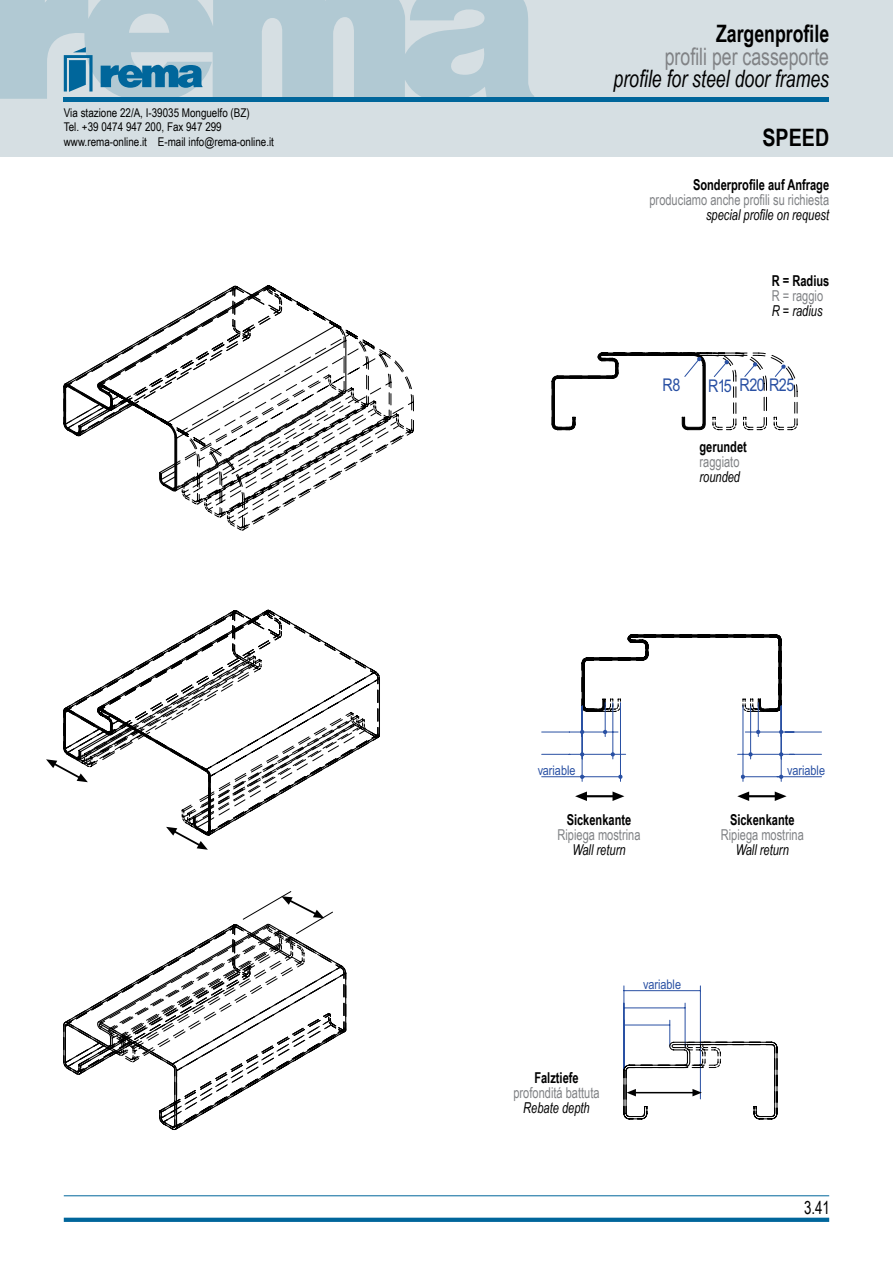
<style>
.page{position:relative;width:893px;height:1263px;background:#fff}
.page>*{position:absolute;margin:0;border:0;box-sizing:border-box;transform-origin:0 0}
.t1{font:italic 24px "Arial Narrow";color:#000;scale:.9 1}
.t2{font:24px "Arial Narrow";color:#808285;scale:.9 1}
.t3{font:700 24px "Arial Narrow";color:#000;scale:.9 1}
.t4{font:700 24px "Arial Narrow";color:#000}
.t5{font:18px "Arial Narrow";color:#000;scale:.9 1}
.t6{font:17.55px "Arial Narrow";letter-spacing:-.025em;color:#2950a3}
.t7{font:15px "Arial Narrow";color:#808285;scale:.9 1}
.t8{font:700 15px "Arial Narrow";color:#000;scale:.9 1}
.t9{font:italic 15px "Arial Narrow";color:#000;scale:.9 1}
.t10{font:13.35px "Arial Narrow";color:#2950a3}
.t11{font:12px/14.4px "Arial Narrow";color:#000}
</style>
<div class="page">
<div style="left:0;top:0;width:893px;height:156px;background:#d6dfe3"></div>
<svg style="left:0;top:0;width:536px;height:102px;fill:#b1c9d3"></svg>
<svg style="left:64px;top:47px;width:29px;height:45px"></svg>
<svg style="left:101px;top:65px;width:102px;height:23px"></svg>
<hr style="left:64px;top:97px;width:765px;height:4px;background:#00669b">
<hr style="left:64px;top:1195px;width:765px;height:1px;background:#00669b">
<svg style="left:64px;top:1218px;width:765px;height:4px;fill:#00669b"></svg>
<svg style="left:618px;top:775px;width:5px;height:4px"></svg>
<hr style="left:685px;top:1003px;width:1px;height:43px;background:#2950a3">
<hr style="left:700px;top:986px;width:1px;height:113px;background:#2950a3">
<hr style="left:624px;top:986px;width:1px;height:84px;background:#2950a3">
<hr style="left:624px;top:990px;width:76px;height:1px;background:#2950a3">
<hr style="left:624px;top:1008px;width:61px;height:1px;background:#2950a3">
<svg style="left:551px;top:352px;width:247px;height:79px"></svg>
<svg style="left:63px;top:285px;width:351px;height:246px"></svg>
<svg style="left:581px;top:634px;width:201px;height:79px"></svg>
<hr style="left:569px;top:732px;width:49px;height:1px;background:#2950a3">
<hr style="left:605px;top:703px;width:1px;height:33px;background:#2950a3">
<hr style="left:745px;top:732px;width:49px;height:1px;background:#2950a3">
<hr style="left:758px;top:703px;width:1px;height:33px;background:#2950a3">
<hr style="left:569px;top:754px;width:57px;height:1px;background:#2950a3">
<hr style="left:613px;top:703px;width:1px;height:56px;background:#2950a3">
<hr style="left:738px;top:754px;width:56px;height:1px;background:#2950a3">
<hr style="left:750px;top:706px;width:1px;height:53px;background:#2950a3">
<hr style="left:582px;top:776px;width:38px;height:1px;background:#2950a3">
<hr style="left:620px;top:703px;width:1px;height:78px;background:#2950a3">
<hr style="left:582px;top:706px;width:1px;height:75px;background:#2950a3">
<hr style="left:743px;top:776px;width:38px;height:1px;background:#2950a3">
<hr style="left:781px;top:706px;width:1px;height:75px;background:#2950a3">
<hr style="left:743px;top:706px;width:1px;height:75px;background:#2950a3">
<hr style="left:542px;top:776px;width:42px;height:1px;background:#2950a3">
<svg style="left:542px;top:754px;width:27px;height:1px"></svg>
<svg style="left:542px;top:732px;width:27px;height:1px"></svg>
<hr style="left:777px;top:776px;width:44px;height:1px;background:#2950a3">
<hr style="left:789px;top:754px;width:32px;height:1px;background:#2950a3">
<hr style="left:785px;top:732px;width:36px;height:1px;background:#2950a3">
<svg style="left:775px;top:791px;width:12px;height:10px"></svg>
<svg style="left:737px;top:791px;width:12px;height:10px"></svg>
<hr style="left:748px;top:795px;width:27px;height:2px;background:#000">
<svg style="left:612px;top:791px;width:12px;height:10px"></svg>
<svg style="left:575px;top:791px;width:12px;height:10px"></svg>
<hr style="left:586px;top:795px;width:27px;height:2px;background:#000">
<svg style="left:46px;top:609px;width:334px;height:241px"></svg>
<svg style="left:63px;top:891px;width:284px;height:239px"></svg>
<svg style="left:623px;top:1020px;width:155px;height:100px"></svg>
<hr style="left:635px;top:1092px;width:58px;height:1px;background:#000">
<p class="t11" style="left:64px;top:105px;width:212px">Via stazione 22/A, I-39035 Monguelfo (BZ)<br>Tel. +39 0474 947 200, Fax 947 299 www.rema-online.it E-mail info@rema-online.it</p>
<h1 class="t3" style="left:716px;top:15px;width:127px">Zargenprofile</h1>
<h1 class="t2" style="left:665px;top:38px;width:184px">profili per casseporte</h1>
<h1 class="t1" style="left:614px;top:62px;width:241px">profile for steel door frames</h1>
<h1 class="t4" style="left:762px;top:119px;width:68px">SPEED</h1>
<p class="t8" style="left:693px;top:173px;width:153px">Sonderprofile auf Anfrage</p>
<p class="t7" style="left:649px;top:188px;width:201px">produciamo anche profili su richiesta</p>
<p class="t9" style="left:706px;top:204px;width:138px">special profile on request</p>
<p class="t8" style="left:772px;top:269px;width:65px">R = Radius</p>
<p class="t7" style="left:772px;top:285px;width:59px">R = raggio</p>
<p class="t9" style="left:772px;top:300px;width:58px">R = radius</p>
<h3 class="t6" style="left:663px;top:372px;width:19px">R8</h3>
<h3 class="t6" style="left:708px;top:372px;width:88px">R15 R20 R25</h3>
<p class="t8" style="left:699px;top:435px;width:54px">gerundet</p>
<p class="t7" style="left:699px;top:450px;width:46px">raggiato</p>
<p class="t9" style="left:699px;top:466px;width:47px">rounded</p>
<p class="t10" style="left:538px;top:761px;width:39px">variable</p>
<p class="t8" style="left:567px;top:808px;width:73px">Sickenkante</p>
<p class="t7" style="left:557px;top:824px;width:94px">Ripiega mostrina</p>
<p class="t9" style="left:572px;top:839px;width:60px">Wall return</p>
<p class="t10" style="left:787px;top:761px;width:39px">variable</p>
<p class="t8" style="left:730px;top:808px;width:73px">Sickenkante</p>
<p class="t7" style="left:721px;top:824px;width:94px">Ripiega mostrina</p>
<p class="t9" style="left:736px;top:839px;width:60px">Wall return</p>
<p class="t8" style="left:534px;top:1066px;width:51px">Falztiefe</p>
<p class="t7" style="left:513px;top:1081px;width:97px">profonditá battuta</p>
<p class="t9" style="left:523px;top:1097px;width:75px">Rebate depth</p>
<p class="t10" style="left:643px;top:974px;width:39px">variable</p>
<h2 class="t5" style="left:804px;top:1195px;width:30px">3.41</h2>
</div>
